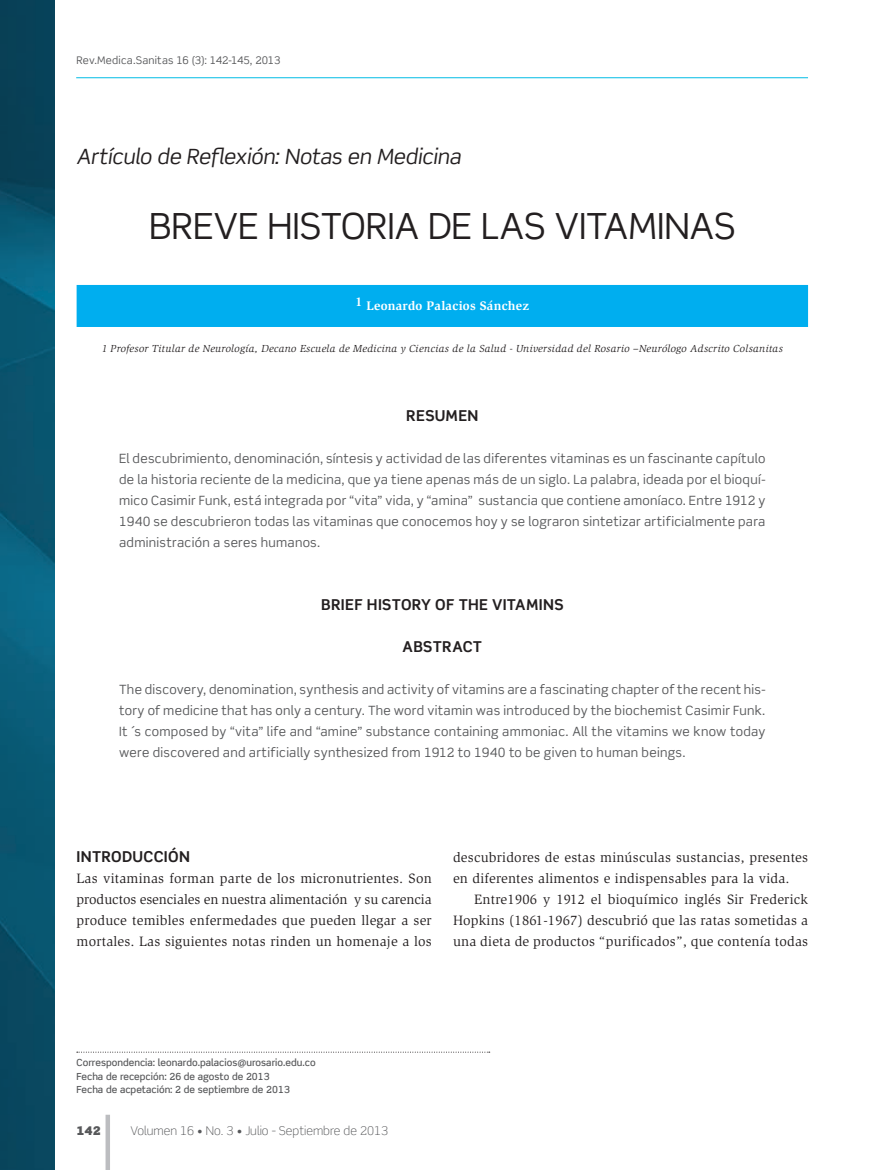
<style>
.page{position:relative;width:872px;height:1170px;background:#fff}
.page>*{position:absolute;margin:0;border:0;box-sizing:border-box;transform-origin:0 0}
.t1{font:36px "Scene Std";letter-spacing:-.005em;color:#231f20}
.t2{font:italic 21px "Scene Std";letter-spacing:-.01em;color:#231f20}
.t3{font:700 15px "Scene Std";letter-spacing:.02em;color:#231f20}
.t4{font:13.95px/21px "Slimbach Std";letter-spacing:.015em;color:#231f20;text-align:justify}
.t5{font:12.75px/21px "Scene Std";letter-spacing:.02em;color:#57585a;text-align:justify}
.t6{font:700 12.75px "Slimbach Std";letter-spacing:.015em;color:#fff}
.t7{font:300 12px "Scene Std";color:#57585a}
.t8{font:900 12px "Scene Std";color:#57585a}
.t9{font:italic 10.5px "Slimbach Std";letter-spacing:.03em;color:#231f20}
.t10{font:10.5px "Scene Std";letter-spacing:.02em;color:#57585a}
.t11{font:500 9.75px/13.5px "Scene Std";color:#57585a}
.s1{font-style:inherit}
</style>
<div class="page">
<hr style="left:106px;top:1114px;width:4px;height:55px;background:#bcbdc0">
<hr style="left:76px;top:77px;width:732px;height:1px;background:#02bce5">
<img style="left:0;top:0;width:55px;height:1169px">
<svg style="left:77px;top:1051px;width:413px;height:1px"></svg>
<div style="left:77px;top:285px;width:731px;height:42px;background:#00aeef"></div>
<p class="t10" style="left:77px;top:53px;width:205px">Rev.Medica.Sanitas <span class="s1">16 (3): 142-145, 2013</span></p>
<h2 class="t2" style="left:77px;top:143px;width:386px">Artículo de Reflexión: Notas en Medicina</h2>
<h1 class="t1" style="left:149px;top:203px;width:588px">BREVE HISTORIA DE LAS VITAMINAS</h1>
<p class="t6" style="left:355px;top:298px;width:175px">1 Leonardo Palacios Sánchez</p>
<p class="t9" style="left:102px;top:342px;width:682px">1 Profesor Titular de Neurología, Decano Escuela de Medicina y Ciencias de la Salud - Universidad del Rosario –Neurólogo Adscrito Colsanitas</p>
<p class="t3" style="left:406px;top:406px;width:74px">RESUMEN</p>
<p class="t5" style="left:119px;top:448px;width:648px">El descubrimiento, denominación, síntesis y actividad de las diferentes vitaminas es un fascinante capítulo de la historia reciente de la medicina, que ya tiene apenas más de un siglo. La palabra, ideada por el bioquí&shy;mico Casimir Funk, está integrada por “vita” vida, y “amina” sustancia que contiene amoníaco. Entre 1912 y 1940 se descubrieron todas las vitaminas que conocemos hoy y se lograron sintetizar artificialmente para administración a seres humanos.</p>
<p class="t3" style="left:321px;top:595px;width:244px">BRIEF HISTORY OF THE VITAMINS</p>
<p class="t3" style="left:402px;top:637px;width:81px">ABSTRACT</p>
<p class="t5" style="left:119px;top:679px;width:648px">The discovery, denomination, synthesis and activity of vitamins are a fascinating chapter of the recent his&shy;tory of medicine that has only a century. The word vitamin was introduced by the biochemist Casimir Funk.<br>It ´s composed by “vita” life and “amine” substance containing ammoniac. All the vitamins we know today were discovered and artificially synthesized from 1912 to 1940 to be given to human beings.</p>
<p class="t3" style="left:77px;top:847px;width:115px">INTRODUCCIÓN</p>
<p class="t4" style="left:77px;top:868px;width:357px">Las vitaminas forman parte de los micronutrientes. Son productos esenciales en nuestra alimentación y su carencia produce temibles enfermedades que pueden llegar a ser mortales. Las siguientes notas rinden un homenaje a los</p>
<p class="t4" style="left:453px;top:847px;width:357px">descubridores de estas minúsculas sustancias, presentes en diferentes alimentos e indispensables para la vida.</p>
<p class="t4" style="left:453px;top:889px;width:357px;text-indent:21px">Entre1906 y 1912 el bioquímico inglés Sir Frederick Hopkins (1861-1967) descubrió que las ratas sometidas a una dieta de productos “purificados”, que contenía todas</p>
<p class="t11" style="left:77px;top:1055px;width:241px">Correspondencia: leonardo.palacios@urosario.edu.co<br>Fecha de recepción: 26 de agosto de 2013<br>Fecha de acpetación: 2 de septiembre de 2013</p>
<p class="t8" style="left:76px;top:1123px;width:26px">142</p>
<p class="t7" style="left:130px;top:1123px;width:259px">Volumen 16 • No. 3 • Julio - Septiembre de 2013</p>
</div>
